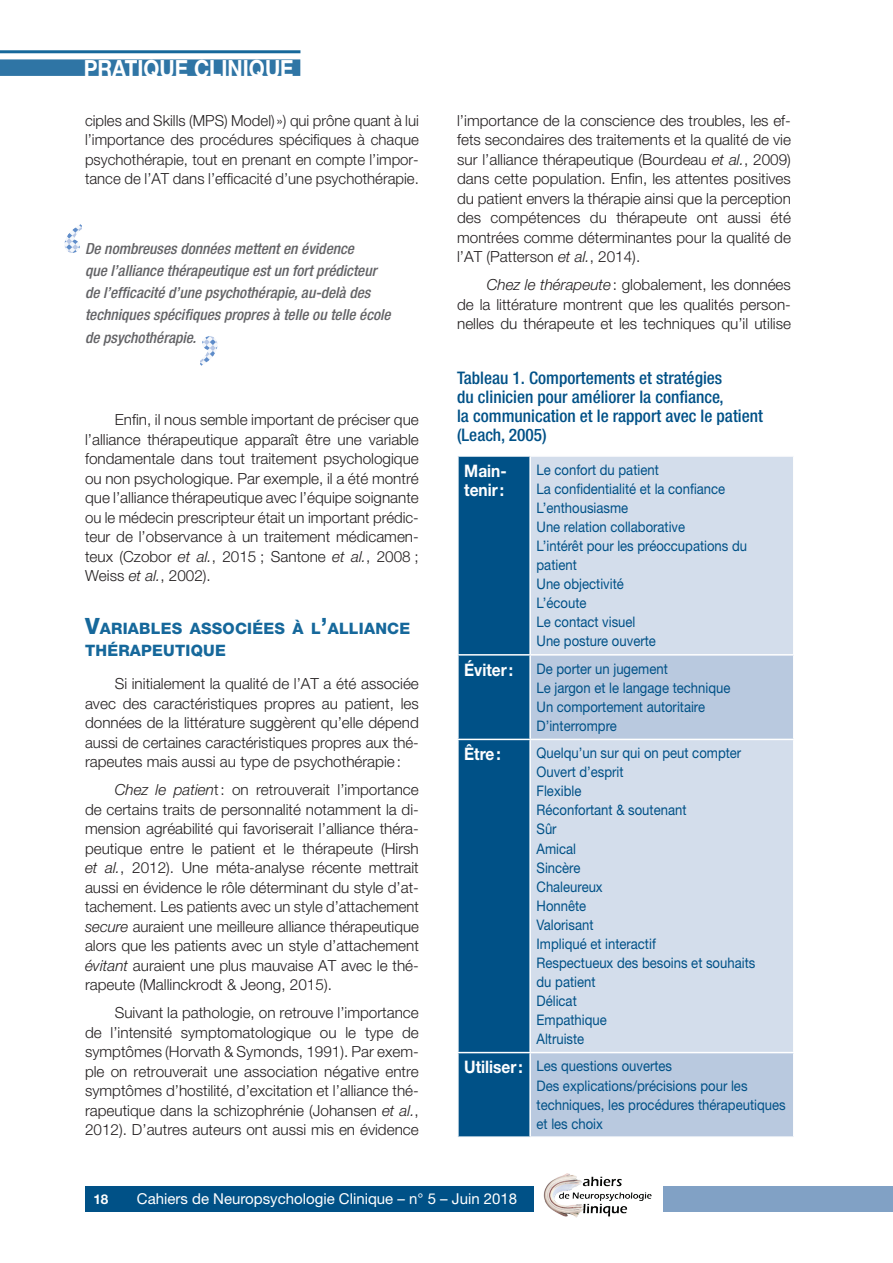
<style>
.page{position:relative;width:893px;height:1263px;background:#fff}
.page>*{position:absolute;margin:0;border:0;box-sizing:border-box;transform-origin:0 0}
.t1{font:700 23.7px "Helvetica Neue LT Std";color:#fff;scale:.87 1}
.t2{font:500 condensed 17.4px/18.8px "Helvetica Neue LT Std";color:#005187}
.t3{font:700 17.25px/18.8px "Helvetica Neue LT Std";color:#fff;scale:.9 1}
.t4{font:800 15.75px/22.5px "Helvetica Neue LT Std";letter-spacing:.015em;color:#16689b}
.t5{font:300 15.3px/19.5px "Helvetica Neue LT Std";color:#231f20;text-align:justify}
.t6{font:italic 500 condensed 15.3px/22.2px "Helvetica Neue LT Std";color:#636366}
.t7{font:15px "Helvetica Neue LT Std";color:#fff}
.t8{font:14.55px/19px "Helvetica Neue LT Std";color:#005187;scale:.9 1}
.t9{font:700 13.5px "Helvetica Neue LT Std";color:#fff}
.s1{font-style:italic}
.s2{font-weight:700;font-size:17.25px;color:#fff}
.s3{font-size:22.5px}
</style>
<div class="page">
<hr style="left:0;top:50px;width:300px;height:3px;background:#16689b">
<div style="left:0;top:59px;width:300px;height:17px;background:#2f75a5"></div>
<div style="left:85px;top:1186px;width:448px;height:25px;background:#005187"></div>
<div style="left:663px;top:1186px;width:230px;height:25px;background:#81a1c5"></div>
<img style="left:543px;top:1174px;width:109px;height:43px">
<div style="left:459px;top:457px;width:70px;height:679px;background:#005187"></div>
<div style="left:531px;top:457px;width:262px;height:197px;background:#d3ddeb"></div>
<svg style="left:531px;top:656px;width:262px;height:480px;background:#cad6e6"></svg>
<hr style="left:457px;top:654px;width:73px;height:2px;background:#fff">
<hr style="left:457px;top:739px;width:73px;height:1px;background:#fff">
<hr style="left:530px;top:739px;width:264px;height:1px;background:#fff">
<hr style="left:457px;top:1052px;width:73px;height:1px;background:#fff">
<hr style="left:530px;top:1052px;width:264px;height:1px;background:#fff">
<img style="left:64px;top:224px;width:18px;height:29px">
<img style="left:200px;top:336px;width:18px;height:30px">
<h1 class="t1" style="left:84px;top:54px;width:243px">PRATIQUE CLINIQUE</h1>
<p class="t5" style="left:85px;top:110px;width:335px">ciples and Skills (MPS) Model) ») qui prône quant à lui l’importance des procédures spécifiques à chaque psychothérapie, tout en prenant en compte l’impor&shy;tance de l’AT dans l’efficacité d’une psychothérapie.</p>
<p class="t5" style="left:457px;top:110px;width:335px">l’importance de la conscience des troubles, les ef&shy;fets secondaires des traitements et la qualité de vie sur l’alliance thérapeutique (Bourdeau <span class="s1">et al.</span>, 2009) dans cette population. Enfin, les attentes positives du patient envers la thérapie ainsi que la perception des compétences du thérapeute ont aussi été montrées comme déterminantes pour la qualité de l’AT (Patterson <span class="s1">et al.</span>, 2014).</p>
<p class="t5" style="left:457px;top:275px;width:335px;text-indent:30px"><span class="s1">Chez le thérapeute</span>: globalement, les données de la littérature montrent que les qualités person&shy;nelles du thérapeute et les techniques qu’il utilise</p>
<p class="t2" style="left:457px;top:369px;width:307px">Tableau 1. Comportements et stratégies<br>du clinicien pour améliorer la confiance,<br>la communication et le rapport avec le patient (Leach, 2005)</p>
<p class="t3" style="left:464px;top:461px;width:49px">Main&shy;tenir:</p>
<p class="t8" style="left:536px;top:460px;width:235px">Le confort du patient<br>La confidentialité et la confiance<br>L’enthousiasme<br>Une relation collaborative<br>L’intérêt pour les préoccupations du patient<br>Une objectivité<br>L’écoute<br>Le contact visuel<br>Une posture ouverte</p>
<p class="t3" style="left:464px;top:660px;width:56px">Éviter:</p>
<p class="t8" style="left:536px;top:659px;width:217px">De porter un jugement<br>Le jargon et le langage technique<br>Un comportement autoritaire<br>D’interrompre</p>
<p class="t3" style="left:464px;top:744px;width:42px">Être:</p>
<p class="t8" style="left:536px;top:743px;width:245px">Quelqu’un sur qui on peut compter<br>Ouvert d’esprit<br>Flexible<br>Réconfortant &amp; soutenant<br>Sûr<br>Amical<br>Sincère<br>Chaleureux<br>Honnête<br>Valorisant<br>Impliqué et interactif<br>Respectueux des besoins et souhaits du patient<br>Délicat<br>Empathique<br>Altruiste</p>
<p class="t8" style="left:536px;top:1056px;width:278px;text-indent:-72px"><span class="s2">Utiliser:</span> Les questions ouvertes<br>Des explications/précisions pour les techniques, les procédures thérapeutiques et les choix</p>
<p class="t6" style="left:85px;top:237px;width:307px">De nombreuses données mettent en évidence<br>que l’alliance thérapeutique est un fort prédicteur de l’efficacité d’une psychothérapie, au-delà des techniques spécifiques propres à telle ou telle école de psychothérapie.</p>
<p class="t5" style="left:85px;top:410px;width:335px;text-indent:30px">Enfin, il nous semble important de préciser que l’alliance thérapeutique apparaît être une variable fondamentale dans tout traitement psychologique ou non psychologique. Par exemple, il a été montré que l’alliance thérapeutique avec l’équipe soignante ou le médecin prescripteur était un important prédic&shy;teur de l’observance à un traitement médicamen&shy;teux (Czobor <span class="s1">et al.</span>, 2015 ; Santone <span class="s1">et al.</span>, 2008 ; Weiss <span class="s1">et al.</span>, 2002).</p>
<p class="t4" style="left:85px;top:617px;width:327px"><span class="s3">V</span>ARIABLES ASSOCIÉES À L<span class="s3">’</span>ALLIANCE<br>THÉRAPEUTIQUE</p>
<p class="t5" style="left:85px;top:674px;width:335px;text-indent:30px">Si initialement la qualité de l’AT a été associée avec des caractéristiques propres au patient, les données de la littérature suggèrent qu’elle dépend aussi de certaines caractéristiques propres aux thé&shy;rapeutes mais aussi au type de psychothérapie:</p>
<p class="t5" style="left:85px;top:780px;width:335px;text-indent:30px"><span class="s1">Chez le patien</span>t: on retrouverait l’importance de certains traits de personnalité notamment la di&shy;mension agréabilité qui favoriserait l’alliance théra&shy;peutique entre le patient et le thérapeute (Hirsh <span class="s1">et al.</span>, 2012). Une méta-analyse récente mettrait aussi en évidence le rôle déterminant du style d’at&shy;tachement. Les patients avec un style d’attachement <span class="s1">secure</span> auraient une meilleure alliance thérapeutique alors que les patients avec un style d’attachement <span class="s1">évitant</span> auraient une plus mauvaise AT avec le thé&shy;rapeute (Mallinckrodt &amp; Jeong, 2015).</p>
<p class="t5" style="left:85px;top:1003px;width:335px;text-align:left;text-indent:30px">Suivant la pathologie, on retrouve l’importance de l’intensité symptomatologique ou le type de symptômes (Horvath &amp; Symonds, 1991). Par exem&shy;ple on retrouverait une association négative entre symptômes d’hostilité, d’excitation et l’alliance thé&shy;rapeutique dans la schizophrénie (Johansen <span class="s1">et al.</span>, 2012). D’autres auteurs ont aussi mis en évidence</p>
<p class="t9" style="left:93px;top:1190px;width:17px">18</p>
<p class="t7" style="left:137px;top:1190px;width:382px">Cahiers de Neuropsychologie Clinique – n° 5 – Juin 2018</p>
</div>
